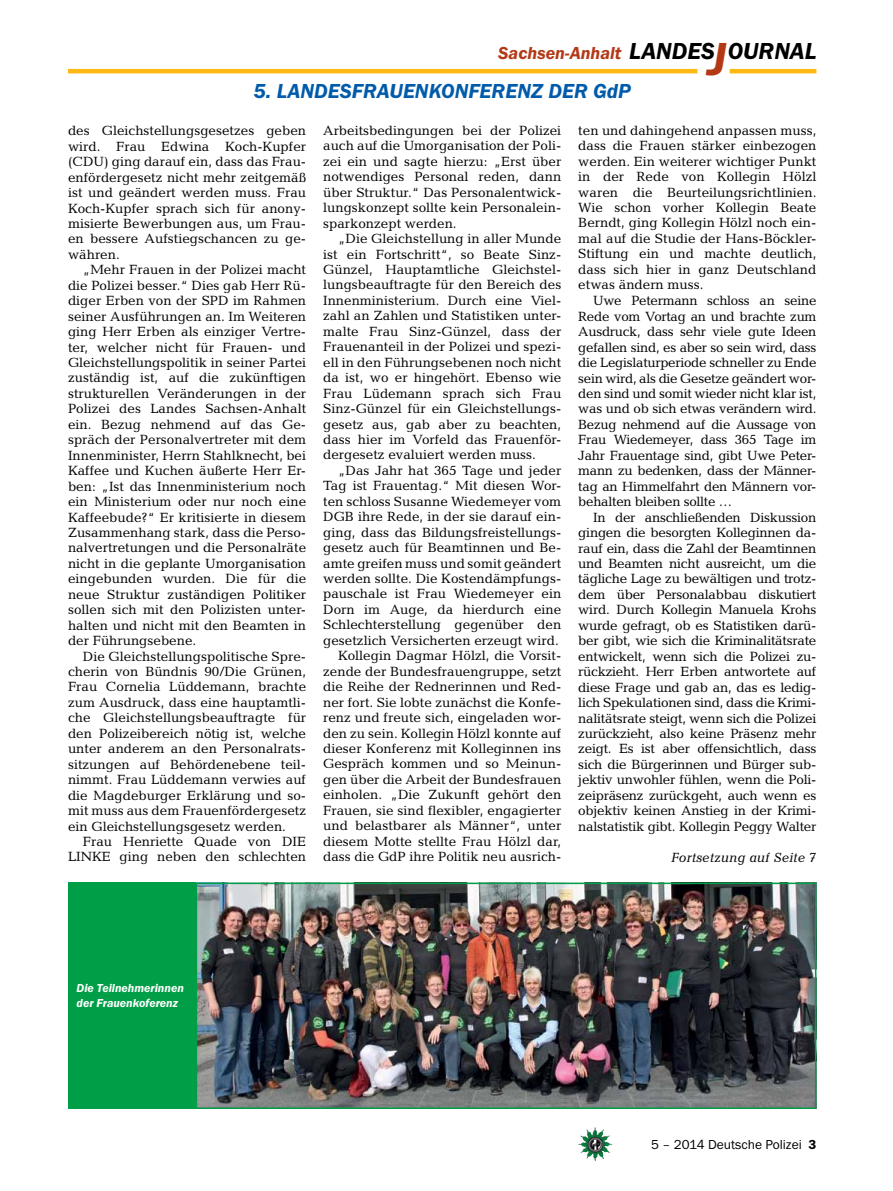
<style>
.page{position:relative;width:893px;height:1191px;background:#fff}
.page>*{position:absolute;margin:0;border:0;box-sizing:border-box;transform-origin:0 0}
.t1{font:italic 600 24px "Franklin Gothic Itc T";color:#000}
.t2{font:italic 600 21px "Franklin Gothic Itc T";color:#005baa}
.t3{font:italic 600 18px "Franklin Gothic Itc T";color:#b33916}
.t4{font:13.5px/15.5px "Candida";color:#000;text-align:justify}
.t5{font:13.5px "Franklin Gothic Itc T";color:#000}
.t6{font:italic 13.5px "Candida";color:#000}
.t7{font:italic 600 12px/15px "Franklin Gothic Itc T";color:#fff}
.s1{font-size:48px;color:#b33916}
.s2{font-weight:600}
</style>
<div class="page">
<img style="left:578px;top:1127px;width:17px;height:25px">
<hr style="left:730px;top:69px;width:86px;height:4px;background:#fdb913">
<hr style="left:68px;top:69px;width:629px;height:4px;background:#fdb913">
<img style="left:199px;top:885px;width:614px;height:221px">
<div style="left:196px;top:882px;width:620px;height:227px;border:2px solid #009f47"></div>
<div style="left:68px;top:882px;width:128px;height:227px;background:#009f47"></div>
<h1 class="t1" style="left:629px;top:37px;width:189px">LANDES<span class="s1">J</span>OURNAL</h1>
<h3 class="t3" style="left:498px;top:42px;width:125px">Sachsen-Anhalt</h3>
<h2 class="t2" style="left:254px;top:79px;width:48px">5. Landes</h2>
<h2 class="t2" style="left:352px;top:79px;width:26px">frauen</h2>
<h2 class="t2" style="left:429px;top:79px;width:65px">kon feren</h2>
<h2 class="t2" style="left:531px;top:79px;width:32px">z der</h2>
<h2 class="t2" style="left:593px;top:79px;width:39px">GdP</h2>
<p class="t4" style="left:68px;top:123px;width:240px">des Gleichstellungsgesetzes geben wird. Frau Edwina Koch-Kupfer (CDU) ging darauf ein, dass das Frau&shy;enfördergesetz nicht mehr zeitgemäß ist und geändert werden muss. Frau Koch-Kupfer sprach sich für anony&shy;misierte Bewerbungen aus, um Frau&shy;en bessere Aufstiegschancen zu ge&shy;währen.</p>
<p class="t4" style="left:68px;top:262px;width:240px;text-indent:15px">„Mehr Frauen in der Polizei macht die Polizei besser.“ Dies gab Herr Rü&shy;diger Erben von der SPD im Rahmen seiner Ausführungen an. Im Weiteren ging Herr Erben als einziger Vertre&shy;ter, welcher nicht für Frauen- und Gleichstellungspolitik in seiner Partei zuständig ist, auf die zukünftigen strukturellen Veränderungen in der Polizei des Landes Sachsen-Anhalt ein. Bezug nehmend auf das Ge&shy;spräch der Personalvertreter mit dem Innenminister, Herrn Stahlknecht, bei Kaffee und Kuchen äußerte Herr Er&shy;ben: „Ist das Innenministerium noch ein Ministerium oder nur noch eine Kaffeebude?“ Er kritisierte in diesem Zusammenhang stark, dass die Perso&shy;nalvertretungen und die Personalräte nicht in die geplante Umorganisation eingebunden wurden. Die für die neue Struktur zuständigen Politiker sollen sich mit den Polizisten unter&shy;halten und nicht mit den Beamten in der Führungsebene.</p>
<p class="t4" style="left:68px;top:648px;width:240px;text-indent:15px">Die Gleichstellungspolitische Spre&shy;cherin von Bündnis 90/Die Grünen, Frau Cornelia Lüddemann, brachte zum Ausdruck, dass eine hauptamtli&shy;che Gleichstellungsbeauftragte für den Polizeibereich nötig ist, welche unter anderem an den Personalrats&shy;sitzungen auf Behördenebene teil&shy;nimmt. Frau Lüddemann verwies auf die Magdeburger Erklärung und so&shy;mit muss aus dem Frauenfördergesetz ein Gleichstellungsgesetz werden.</p>
<p class="t4" style="left:68px;top:833px;width:240px;text-align:right">Frau Henriette Quade von DIE<br>LINKE ging neben den schlechten</p>
<p class="t4" style="left:578px;top:122px;width:240px">ten und dahingehend anpassen muss, dass die Frauen stärker einbezogen werden. Ein weiterer wichtiger Punkt in der Rede von Kollegin Hölzl waren die Beurteilungsrichtlinien.<br>Wie schon vorher Kollegin Beate Berndt, ging Kollegin Hölzl noch ein&shy;mal auf die Studie der Hans-Böckler-Stiftung ein und machte deutlich, dass sich hier in ganz Deutschland etwas ändern muss.</p>
<p class="t4" style="left:578px;top:293px;width:240px;text-indent:15px">Uwe Petermann schloss an seine Rede vom Vortag an und brachte zum Ausdruck, dass sehr viele gute Ideen gefallen sind, es aber so sein wird, dass die Legislaturperiode schneller zu Ende sein wird, als die Gesetze geändert wor&shy;den sind und somit wieder nicht klar ist, was und ob sich etwas verändern wird.<br>Bezug nehmend auf die Aussage von Frau Wiedemeyer, dass 365 Tage im Jahr Frauentage sind, gibt Uwe Peter&shy;mann zu bedenken, dass der Männer&shy;tag an Himmelfahrt den Männern vor&shy;behalten bleiben sollte …</p>
<p class="t4" style="left:578px;top:509px;width:240px;text-indent:15px">In der anschließenden Diskussion gingen die besorgten Kolleginnen da&shy;rauf ein, dass die Zahl der Beamtinnen und Beamten nicht ausreicht, um die tägliche Lage zu bewältigen und trotz&shy;dem über Personalabbau diskutiert wird. Durch Kollegin Manuela Krohs wurde gefragt, ob es Statistiken darü&shy;ber gibt, wie sich die Kriminalitätsrate entwickelt, wenn sich die Polizei zu&shy;rückzieht. Herr Erben antwortete auf diese Frage und gab an, das es ledig&shy;lich Spekulationen sind, dass die Krimi&shy;nalitätsrate steigt, wenn sich die Polizei zurückzieht, also keine Präsenz mehr zeigt. Es ist aber offensichtlich, dass sich die Bürgerinnen und Bürger sub&shy;jektiv unwohler fühlen, wenn die Poli&shy;zeipräsenz zurückgeht, auch wenn es objektiv keinen Anstieg in der Krimi&shy;nalstatistik gibt. Kollegin Peggy Walter</p>
<p class="t4" style="left:323px;top:123px;width:240px">Arbeitsbedingungen bei der Polizei auch auf die Umorganisation der Poli&shy;zei ein und sagte hierzu: „Erst über notwendiges Personal reden, dann über Struktur.“ Das Personalentwick&shy;lungskonzept sollte kein Personalein&shy;sparkonzept werden.</p>
<p class="t4" style="left:323px;top:231px;width:240px;text-indent:15px">„Die Gleichstellung in aller Munde ist ein Fortschritt“, so Beate Sinz-Günzel, Hauptamtliche Gleichstel&shy;lungsbeauftragte für den Bereich des Innenministerium. Durch eine Viel&shy;zahl an Zahlen und Statistiken unter&shy;malte Frau Sinz-Günzel, dass der Frauenanteil in der Polizei und spezi&shy;ell in den Führungsebenen noch nicht da ist, wo er hingehört. Ebenso wie Frau Lüdemann sprach sich Frau Sinz-Günzel für ein Gleichstellungs&shy;gesetz aus, gab aber zu beachten, dass hier im Vorfeld das Frauenför&shy;dergesetz evaluiert werden muss.</p>
<p class="t4" style="left:323px;top:462px;width:240px;text-align:right">„Das Jahr hat 365 Tage und jeder Tag ist Frauentag.“ Mit diesen Wor&shy;ten schloss Susanne Wiedemeyer vom DGB ihre Rede, in der sie darauf ein&shy;ging, dass das Bildungsfreistellungs&shy;gesetz auch für Beamtinnen und Be&shy;amte greifen muss und somit geändert werden sollte. Die Kostendämpfungs&shy;pauschale ist Frau Wiedemeyer ein Dorn im Auge, da hierdurch eine Schlechterstellung gegenüber den gesetzlich Versicherten erzeugt wird.<br>Kollegin Dagmar Hölzl, die Vorsit&shy;zende der Bundesfrauengruppe, setzt die Reihe der Rednerinnen und Red&shy;ner fort. Sie lobte zunächst die Konfe&shy;renz und freute sich, eingeladen wor&shy;den zu sein. Kollegin Hölzl konnte auf dieser Konferenz mit Kolleginnen ins Gespräch kommen und so Meinun&shy;gen über die Arbeit der Bundesfrauen einholen. „Die Zukunft gehört den Frauen, sie sind flexibler, engagierter und belastbarer als Männer“, unter diesem Motte stellte Frau Hölzl dar, dass die GdP ihre Politik neu ausrich-</p>
<p class="t6" style="left:671px;top:849px;width:147px">Fortsetzung auf Seite 7</p>
<p class="t7" style="left:77px;top:980px;width:109px">Die Teilnehmerinnen der Frauenkoferenz</p>
<p class="t5" style="left:651px;top:1136px;width:167px">5 – 2014 Deutsche Polizei <span class="s2">3</span></p>
</div>
